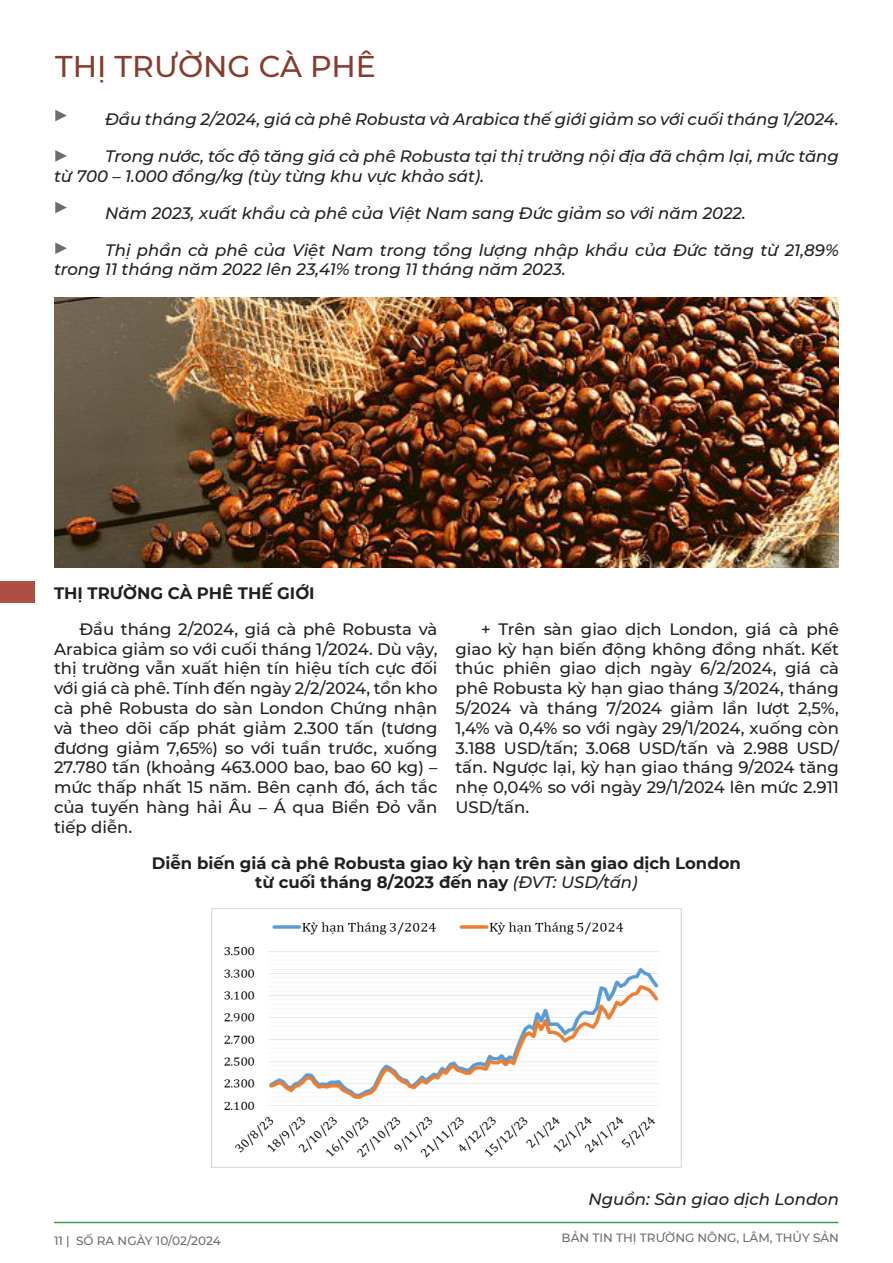
<style>
.page{position:relative;width:893px;height:1263px;background:#fff}
.page>*{position:absolute;margin:0;border:0;box-sizing:border-box;transform-origin:0 0}
.t1{font:500 30px "Montserrat";color:#883c2f}
.Default{font:500 16.5px/19.8px "Montserrat";color:#231f20;text-align:justify}
.t2{font:italic 500 16.5px/19.8px "Montserrat";color:#231f20}
.Default-2{font:700 16.5px/19.8px "Montserrat";color:#231f20;text-align:center}
.t3{font:500 12px "Montserrat";color:#6c6d70}
.s1{font-weight:500;font-style:italic}
</style>
<div class="page">
<hr style="left:54px;top:1222px;width:784px;height:1px;background:#3da046">
<div style="left:0;top:581px;width:34px;height:22px;background:#ad5042"></div>
<svg style="left:55px;top:110px;width:12px;height:11px"></svg>
<svg style="left:55px;top:150px;width:12px;height:12px"></svg>
<svg style="left:55px;top:202px;width:12px;height:11px"></svg>
<svg style="left:55px;top:242px;width:12px;height:12px"></svg>
<img style="left:211px;top:909px;width:470px;height:259px">
<img style="left:54px;top:298px;width:785px;height:270px">
<p class="t1" style="left:55px;top:46px;width:322px">THỊ TRƯỜNG CÀ PHÊ</p>
<p class="t2" style="left:105px;top:109px;width:735px">Đầu tháng 2/2024, giá cà phê Robusta và Arabica thế giới giảm so với cuối tháng 1/2024.</p>
<p class="t2" style="left:54px;top:146px;width:786px;text-indent:51px">Trong nước, tốc độ tăng giá cà phê Robusta tại thị trường nội địa đã chậm lại, mức tăng từ 700 – 1.000 đồng/kg (tùy từng khu vực khảo sát).</p>
<p class="t2" style="left:105px;top:202px;width:642px">Năm 2023, xuất khẩu cà phê của Việt Nam sang Đức giảm so với năm 2022.</p>
<p class="t2" style="left:54px;top:239px;width:786px;text-indent:51px">Thị phần cà phê của Việt Nam trong tổng lượng nhập khẩu của Đức tăng từ 21,89% trong 11 tháng năm 2022 lên 23,41% trong 11 tháng năm 2023.</p>
<p class="Default-2" style="left:54px;top:583px;width:262px">THỊ TRƯỜNG CÀ PHÊ THẾ GIỚI</p>
<p class="Default" style="left:54px;top:618px;width:385px;text-indent:26px">Đầu tháng 2/2024, giá cà phê Robusta và Arabica giảm so với cuối tháng 1/2024. Dù vậy, thị trường vẫn xuất hiện tín hiệu tích cực đối với giá cà phê. Tính đến ngày 2/2/2024, tồn kho cà phê Robusta do sàn London Chứng nhận và theo dõi cấp phát giảm 2.300 tấn (tương đương giảm 7,65%) so với tuần trước, xuống 27.780 tấn (khoảng 463.000 bao, bao 60 kg) – mức thấp nhất 15 năm. Bên cạnh đó, ách tắc của tuyến hàng hải Âu – Á qua Biển Đỏ vẫn tiếp diễn.</p>
<p class="Default" style="left:455px;top:618px;width:385px;text-indent:26px">+ Trên sàn giao dịch London, giá cà phê giao kỳ hạn biến động không đồng nhất. Kết thúc phiên giao dịch ngày 6/2/2024, giá cà phê Robusta kỳ hạn giao tháng 3/2024, tháng 5/2024 và tháng 7/2024 giảm lần lượt 2,5%, 1,4% và 0,4% so với ngày 29/1/2024, xuống còn 3.188 USD/tấn; 3.068 USD/tấn và 2.988 USD/ tấn. Ngược lại, kỳ hạn giao tháng 9/2024 tăng nhẹ 0,04% so với ngày 29/1/2024 lên mức 2.911<br>USD/tấn.</p>
<p class="Default-2" style="left:152px;top:852px;width:591px">Diễn biến giá cà phê Robusta giao kỳ hạn trên sàn giao dịch London từ cuối tháng 8/2023 đến nay <span class="s1">(ĐVT: USD/tấn)</span></p>
<p class="t2" style="left:588px;top:1188px;width:252px">Nguồn: Sàn giao dịch London</p>
<p class="t3" style="left:54px;top:1232px;width:168px">11 | SỐ RA NGÀY 10/02/2024</p>
<p class="t3" style="left:562px;top:1230px;width:279px">BẢN TIN THỊ TRƯỜNG NÔNG, LÂM, THỦY SẢN</p>
</div>
